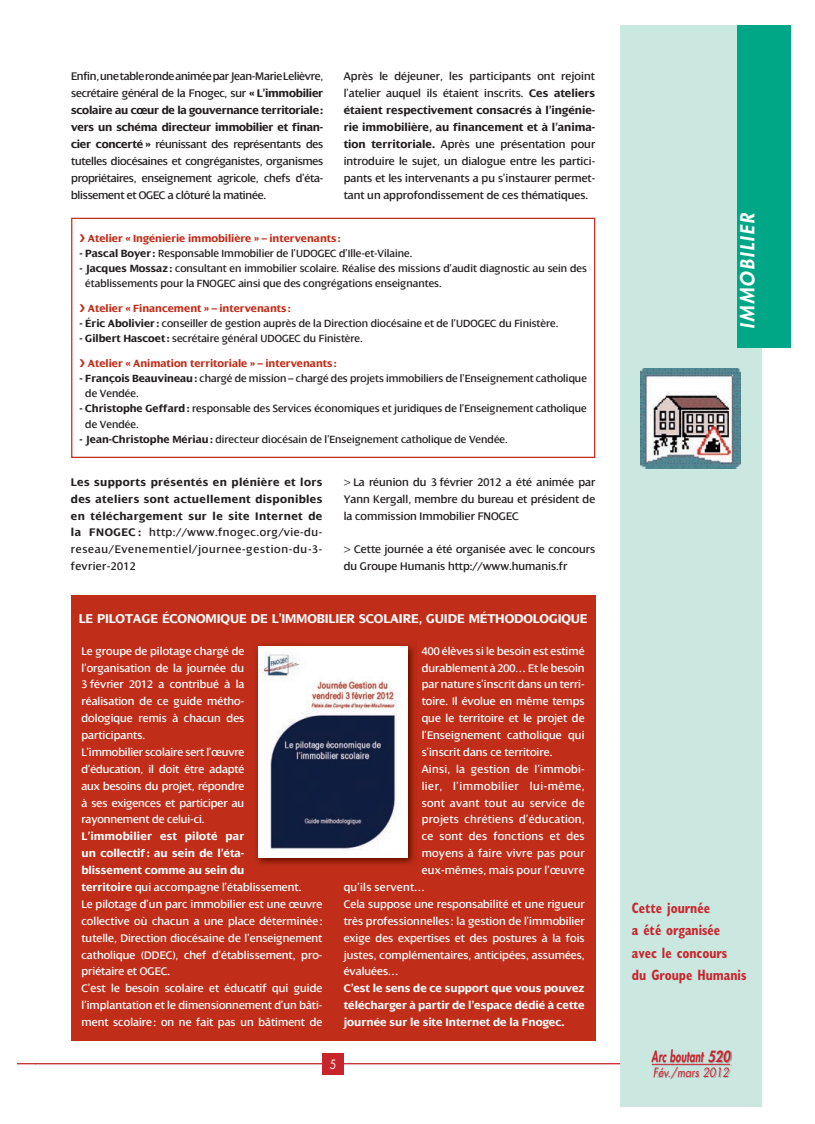
<style>
.page{position:relative;width:815px;height:1124px;background:#fff}
.page>*{position:absolute;margin:0;border:0;box-sizing:border-box;transform-origin:0 0}
.t1{font:italic 800 18.75px "Futura CE";color:#fff}
.t2{font:700 condensed 15px/22.5px "Gill Sans";color:#c8242b;scale:.9 1}
.t3{font:italic 800 15px "Futura CE";letter-spacing:.02em;color:#c8242b;scale:.65 1}
.t4{font:700 13.75px "Dialog";letter-spacing:-.01em;color:#fff}
.t5{font:italic 12.5px "Futura CE";color:#c8242b;scale:.85 1}
.t6{font:12.5px "Futura";color:#fff;scale:.85 1}
.t7{font:11.88px/16.9px "Dialog";color:#fff}
.t8{font:11.88px/16.9px "Dialog";color:#231f20;text-align:justify}
.t9{font:700 11.88px/16.9px "Dialog";letter-spacing:.03em;color:#231f20;text-align:justify}
.t10{font:11.88px "Dialog";letter-spacing:.02em;color:#fff}
.t11{font:700 11.88px/16.9px "Dialog";color:#fff;text-align:justify}
.t12{font:11.88px "Dialog";letter-spacing:.04em;color:#fff}
.t13{font:11.25px/15px "Dialog";color:#231f20}
.t14{font:700 11.25px "Dialog";color:#c02d19}
.s1{font-weight:700}
.s2{font-weight:400}
</style>
<div class="page">
<div style="left:620px;top:25px;width:142px;height:1080px;background:#cae7e0"></div>
<div style="left:737px;top:25px;width:53px;height:322px;background:#00a786"></div>
<svg style="left:18px;top:1063px;width:17px;height:1px"></svg>
<hr style="left:35px;top:1062px;width:585px;height:2px;background:#c8242b">
<div style="left:322px;top:1052px;width:22px;height:22px;background:#c8242b"></div>
<img style="left:641px;top:368px;width:100px;height:100px">
<img style="left:652px;top:1050px;width:79px;height:27px">
<hr style="left:652px;top:1063px;width:78px;height:1px;background:#c8242b">
<div style="left:71px;top:595px;width:524px;height:446px;background:#c02d19"></div>
<img style="left:256px;top:644px;width:158px;height:221px">
<img style="left:259px;top:646px;width:148px;height:211px">
<div style="left:71px;top:218px;width:524px;height:240px;border:1px solid #c02d19"></div>
<p class="t8" style="left:71px;top:69px;width:254px">Enfin, une table ronde animée par Jean-Marie Lelièvre, secrétaire général de la Fnogec, sur <span class="s1">« L’immobilier scolaire au cœur de la gouvernance territoriale : vers un schéma directeur immobilier et finan&shy;cier concerté »</span> réunissant des représentants des tutelles diocésaines et congréganistes, organismes propriétaires, enseignement agricole, chefs d’éta&shy;blissement et OGEC a clôturé la matinée.</p>
<p class="t8" style="left:344px;top:69px;width:253px">Après le déjeuner, les participants ont rejoint l’atelier auquel ils étaient inscrits. <span class="s1">Ces ateliers étaient respectivement consacrés à l’ingénie&shy;rie immobilière, au financement et à l’anima&shy;tion territoriale.</span> Après une présentation pour introduire le sujet, un dialogue entre les partici&shy;pants et les intervenants a pu s’instaurer permet&shy;tant un approfondissement de ces thématiques.</p>
<p class="t14" style="left:79px;top:235px;width:263px">❯ Atelier « Ingénierie immobilière » – intervenants :</p>
<p class="t13" style="left:79px;top:247px;width:335px"><span class="s1">- Pascal Boyer :</span> Responsable Immobilier de l’UDOGEC d’Ille-et-Vilaine.</p>
<p class="t13" style="left:85px;top:262px;width:503px;text-indent:-6px"><span class="s1">- Jacques Mossaz :</span> consultant en immobilier scolaire. Réalise des missions d’audit diagnostic au sein des établissements pour la FNOGEC ainsi que des congrégations enseignantes.</p>
<p class="t14" style="left:79px;top:304px;width:213px">❯ Atelier « Financement » – intervenants :</p>
<p class="t13" style="left:79px;top:317px;width:480px"><span class="s1">- Éric Abolivier :</span> conseiller de gestion auprès de la Direction diocésaine et de l’UDOGEC du Finistère.</p>
<p class="t13" style="left:79px;top:332px;width:285px"><span class="s1">- Gilbert Hascoet :</span> secrétaire général UDOGEC du Finistère.</p>
<p class="t14" style="left:79px;top:359px;width:259px">❯ Atelier « Animation territoriale » – intervenants :</p>
<p class="t13" style="left:85px;top:372px;width:503px;text-indent:-6px"><span class="s1">- François Beauvineau :</span> chargé de mission – chargé des projets immobiliers de l’Enseignement catholique de Vendée.</p>
<p class="t13" style="left:85px;top:402px;width:503px;text-indent:-6px"><span class="s1">- Christophe Geffard :</span> responsable des Services économiques et juridiques de l’Enseignement catholique de Vendée.</p>
<p class="t13" style="left:79px;top:432px;width:430px"><span class="s1">- Jean-Christophe Mériau :</span> directeur diocésain de l’Enseignement catholique de Vendée.</p>
<p class="t9" style="left:71px;top:474px;width:253px">Les supports présentés en plénière et lors des ateliers sont actuellement disponibles en téléchargement sur le site Internet de la FNOGEC : <span class="s2">http://www.fnogec.org/vie-du&shy;reseau/Evenementiel/journee-gestion-du-3- fevrier-2012</span></p>
<p class="t8" style="left:344px;top:474px;width:253px">&gt; La réunion du 3 février 2012 a été animée par Yann Kergall, membre du bureau et président de la commission Immobilier FNOGEC</p>
<p class="t8" style="left:344px;top:542px;width:253px">&gt; Cette journée a été organisée avec le concours du Groupe Humanis http://www.humanis.fr</p>
<p class="t4" style="left:79px;top:613px;width:510px">LE PILOTAGE ÉCONOMIQUE DE L’IMMOBILIER SCOLAIRE, GUIDE MÉTHODOLOGIQUE</p>
<p class="t7" style="left:81px;top:643px;width:164px">Le groupe de pilotage chargé de l’organisation de la journée du<br>3 février 2012 a contribué à la réalisation de ce guide métho&shy;dologique remis à chacun des participants.<br>L’immobilier scolaire sert l’œuvre d’éducation, il doit être adapté aux besoins du projet, répondre à ses exigences et participer au rayonnement de celui-ci.</p>
<p class="t7" style="left:81px;top:829px;width:242px"><span class="s1">L’immobilier est piloté par<br>un collectif : au sein de l’éta-<br>blissement comme au sein du<br>territoire</span> qui accompagne l’établissement.<br>Le pilotage d’un parc immobilier est une œuvre collective où chacun a une place déterminée : tutelle, Direction diocésaine de l’enseignement catholique (DDEC), chef d’établissement, pro&shy;priétaire et OGEC.<br>C’est le besoin scolaire et éducatif qui guide l’implantation et le dimensionnement d’un bâti&shy;ment scolaire : on ne fait pas un bâtiment de</p>
<p class="t7" style="left:422px;top:643px;width:164px">400 élèves si le besoin est estimé</p>
<p class="t7" style="left:422px;top:660px;width:165px">durablement à 200… Et le besoin</p>
<p class="t7" style="left:422px;top:677px;width:164px">par nature s’inscrit dans un terri-</p>
<p class="t7" style="left:422px;top:694px;width:165px">toire. Il évolue en même temps</p>
<p class="t7" style="left:422px;top:711px;width:164px">que le territoire et le projet de</p>
<p class="t7" style="left:422px;top:727px;width:164px">l’Enseignement catholique qui</p>
<p class="t7" style="left:422px;top:744px;width:132px">s’inscrit dans ce territoire.</p>
<p class="t10" style="left:422px;top:764px;width:164px">Ainsi, la gestion de l’immobi-</p>
<p class="t12" style="left:422px;top:781px;width:164px">lier, l’immobilier lui-même,</p>
<p class="t10" style="left:422px;top:798px;width:165px">sont avant tout au service de</p>
<p class="t10" style="left:422px;top:815px;width:164px">projets chrétiens d’éducation,</p>
<p class="t10" style="left:422px;top:832px;width:164px">ce sont des fonctions et des</p>
<p class="t10" style="left:422px;top:848px;width:164px">moyens à faire vivre pas pour</p>
<p class="t10" style="left:422px;top:865px;width:164px">eux-mêmes, mais pour l’œuvre</p>
<p class="t10" style="left:344px;top:882px;width:83px">qu’ils servent…</p>
<p class="t7" style="left:344px;top:896px;width:242px">Cela suppose une responsabilité et une rigueur</p>
<p class="t7" style="left:344px;top:913px;width:242px">très professionnelles : la gestion de l’immobilier</p>
<p class="t7" style="left:344px;top:930px;width:242px">exige des expertises et des postures à la fois</p>
<p class="t7" style="left:344px;top:947px;width:242px">justes, complémentaires, anticipées, assumées,</p>
<p class="t7" style="left:344px;top:964px;width:56px">évaluées…</p>
<p class="t11" style="left:344px;top:980px;width:242px">C’est le sens de ce support que vous pouvez télécharger à partir de l’espace dédié à cette journée sur le site Internet de la Fnogec.</p>
<p class="t6" style="left:330px;top:1055px;width:9px">5</p>
<h1 class="t1" style="left:734px;top:328px;width:117px;rotate:-90deg">IMMOBILIER</h1>
<p class="t2" style="left:632px;top:896px;width:129px">Cette journée<br>a été organisée avec le concours<br>du Groupe Humanis</p>
<p class="t3" style="left:652px;top:1045px;width:122px">Arc boutant 520</p>
<p class="t5" style="left:653px;top:1064px;width:91px">Fév./mars 2012</p>
</div>
